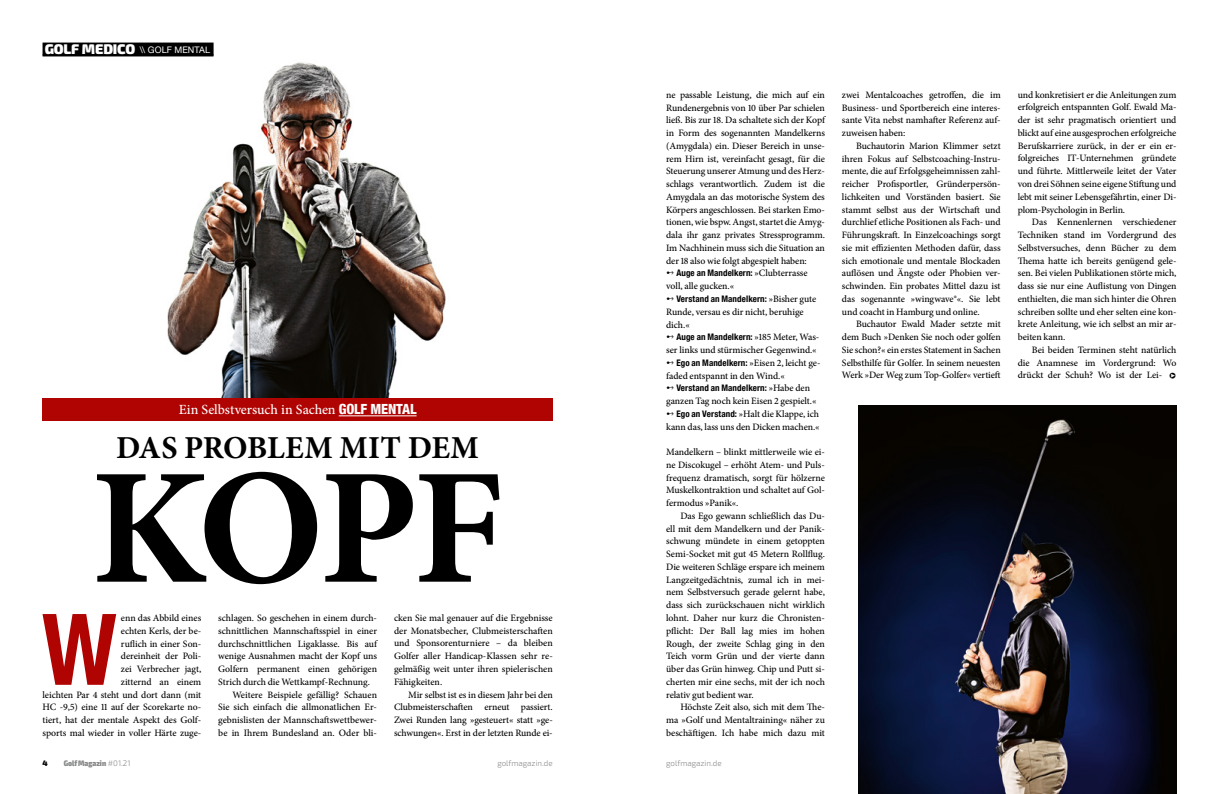
<style>
.page{position:relative;width:1219px;height:794px;background:#fff}
.page>*{position:absolute;margin:0;border:0;box-sizing:border-box;transform-origin:0 0}
.t1{font:700 165.1px "Minion Pro";color:#000}
.t2{font:700 condensed 99.1px "Helvetica Neue LT Com";color:#b00402}
.t3{font:700 32px "Minion Pro";letter-spacing:-.005em;color:#000}
.t4{font:500 14px "Minion Pro";letter-spacing:-.005em;color:#fff}
.t5{font:500 9.8px/12.8px "Minion Pro";letter-spacing:-.005em;color:#000;text-align:justify}
.t6{font:700 condensed 9px "Helvetica Neue LT Com";letter-spacing:.01em;color:#000}
.t7{font:9px "Helvetica Neue LT Com";letter-spacing:.01em;color:#fff}
.t8{font:300 8px "Exo 2";color:#878988}
.t9{font:900 condensed 8px "Exo 2";color:#878988}
.t10{font:900 8px "Exo 2";color:#000}
.s1{font-family:"Exo 2";font-weight:900;font-size:14px}
.s2{font-family:"Helvetica Neue LT Com";font-weight:800;font-stretch:condensed}
.s3{font-family:"Minion Pro";font-weight:500;font-stretch:normal;font-size:9.8px}
.s4{font-family:"Helvetica Neue LT Com";font-weight:700;font-stretch:condensed;font-size:9px}
.s5{font-weight:300;font-stretch:normal}
</style>
<div class="page">
<img style="left:167px;top:62px;width:279px;height:336px">
<div style="left:43px;top:43px;width:171px;height:12px;background:#000"></div>
<hr style="left:43px;top:54px;width:171px;height:2px;background:#000">
<div style="left:43px;top:398px;width:510px;height:23px;background:#b00402"></div>
<hr style="left:339px;top:415px;width:78px;height:1px;background:#fff">
<img style="left:859px;top:405px;width:317px;height:389px">
<p class="t7" style="left:45px;top:44px;width:167px"><span class="s1">GOLF MEDICO</span> \\ GOLF MENTAL</p>
<h3 class="t4" style="left:179px;top:400px;width:239px">Ein Selbstversuch in Sachen <span class="s2">GOLF MENTAL</span></h3>
<h3 class="t3" style="left:116px;top:425px;width:364px">DAS PROBLEM MIT DEM</h3>
<h1 class="t1" style="left:91px;top:412px;width:415px">KOPF</h1>
<h2 class="t2" style="left:42px;top:590px;width:77px">W</h2>
<p class="t5" style="left:43px;top:611px;width:160px;text-align:right">enn das Abbild eines<br>echten Kerls, der be-<br>ruflich in einer Son-<br>dereinheit der Poli-<br>zei Verbrecher jagt,<br>zitternd an einem<br>leichten Par 4 steht und dort dann (mit<br>HC -9,5) eine 11 auf der Scorekarte no&shy;tiert, hat der mentale Aspekt des Golf&shy;sports mal wieder in voller Härte zuge-</p>
<p class="t5" style="left:218px;top:611px;width:160px">schlagen. So geschehen in einem durch-</p>
<p class="t5" style="left:218px;top:624px;width:160px">schnittlichen Mannschaftsspiel in einer</p>
<p class="t5" style="left:218px;top:637px;width:160px">durchschnittlichen Ligaklasse. Bis auf</p>
<p class="t5" style="left:218px;top:650px;width:160px">wenige Ausnahmen macht der Kopf uns</p>
<p class="t5" style="left:218px;top:662px;width:160px">Golfern permanent einen gehörigen</p>
<p class="t5" style="left:218px;top:675px;width:153px">Strich durch die Wettkampf-Rechnung.</p>
<p class="t5" style="left:232px;top:688px;width:146px">Weitere Beispiele gefällig? Schauen</p>
<p class="t5" style="left:218px;top:701px;width:160px">Sie sich einfach die allmonatlichen Er-</p>
<p class="t5" style="left:218px;top:713px;width:160px">gebnislisten der Mannschaftswettbewer-</p>
<p class="t5" style="left:218px;top:726px;width:160px">be in Ihrem Bundesland an. Oder bli-</p>
<p class="t5" style="left:394px;top:611px;width:160px">cken Sie mal genauer auf die Ergebnisse der Monatsbecher, Clubmeisterschaften und Sponsorenturniere – da bleiben Golfer aller Handicap-Klassen sehr re&shy;gelmäßig weit unter ihren spielerischen Fähigkeiten.</p>
<p class="t5" style="left:394px;top:688px;width:160px;text-indent:14px">Mir selbst ist es in diesem Jahr bei den Clubmeisterschaften erneut passiert.<br>Zwei Runden lang »gesteuert« statt »ge&shy;schwungen«. Erst in der letzten Runde ei-</p>
<p class="t5" style="left:666px;top:88px;width:160px">ne passable Leistung, die mich auf ein Rundenergebnis von 10 über Par schielen ließ. Bis zur 18. Da schaltete sich der Kopf in Form des sogenannten Mandelkerns (Amygdala) ein. Dieser Bereich in unse&shy;rem Hirn ist, vereinfacht gesagt, für die Steuerung unserer Atmung und des Herz&shy;schlags verantwortlich. Zudem ist die Amygdala an das motorische System des Körpers angeschlossen. Bei starken Emo&shy;tionen, wie bspw. Angst, startet die Amyg&shy;dala ihr ganz privates Stressprogramm.<br>Im Nachhinein muss sich die Situation an der 18 also wie folgt abgespielt haben:</p>
<p class="t6" style="left:676px;top:268px;width:133px">Auge an Mandelkern: <span class="s3">»Clubterrasse</span></p>
<p class="t5" style="left:666px;top:280px;width:70px">voll, alle gucken.«</p>
<p class="t6" style="left:676px;top:293px;width:141px">Verstand an Mandelkern: <span class="s3">»Bisher gute</span></p>
<p class="t5" style="left:666px;top:305px;width:139px">Runde, versau es dir nicht, beruhige dich.«</p>
<p class="t6" style="left:676px;top:332px;width:144px">Auge an Mandelkern: <span class="s3">»185 Meter, Was-</span></p>
<p class="t5" style="left:666px;top:343px;width:152px">ser links und stürmischer Gegenwind.«</p>
<p class="t5" style="left:676px;top:356px;width:146px"><span class="s4">Ego an Mandelkern:</span> »Eisen 2, leicht ge-</p>
<p class="t5" style="left:666px;top:369px;width:120px">faded entspannt in den Wind.«</p>
<p class="t6" style="left:676px;top:383px;width:135px">Verstand an Mandelkern: <span class="s3">»Habe den</span></p>
<p class="t5" style="left:666px;top:394px;width:152px">ganzen Tag noch kein Eisen 2 gespielt.«</p>
<p class="t5" style="left:676px;top:407px;width:144px"><span class="s4">Ego an Verstand:</span> »Halt die Klappe, ich</p>
<p class="t5" style="left:666px;top:420px;width:155px">kann das, lass uns den Dicken machen.«</p>
<p class="t5" style="left:666px;top:445px;width:160px">Mandelkern – blinkt mittlerweile wie ei&shy;ne Discokugel – erhöht Atem- und Puls&shy;frequenz dramatisch, sorgt für hölzerne Muskelkontraktion und schaltet auf Gol&shy;fermodus »Panik«.</p>
<p class="t5" style="left:666px;top:509px;width:160px;text-indent:14px">Das Ego gewann schließlich das Du&shy;ell mit dem Mandelkern und der Panik&shy;schwung mündete in einem getoppten Semi-Socket mit gut 45 Metern Rollflug.<br>Die weiteren Schläge erspare ich meinem Langzeitgedächtnis, zumal ich in mei&shy;nem Selbstversuch gerade gelernt habe, dass sich zurückschauen nicht wirklich lohnt. Daher nur kurz die Chronisten&shy;pflicht: Der Ball lag mies im hohen Rough, der zweite Schlag ging in den Teich vorm Grün und der vierte dann über das Grün hinweg. Chip und Putt si&shy;cherten mir eine sechs, mit der ich noch relativ gut bedient war.</p>
<p class="t5" style="left:666px;top:701px;width:160px;text-indent:14px">Höchste Zeit also, sich mit dem The&shy;ma »Golf und Mentaltraining« näher zu beschäftigen. Ich habe mich dazu mit</p>
<p class="t10" style="left:43px;top:758px;width:7px">4</p>
<p class="t9" style="left:64px;top:758px;width:68px">GolfMagazin <span class="s5">#01.21</span></p>
<p class="t8" style="left:497px;top:758px;width:57px">golfmagazin.de</p>
<p class="t8" style="left:666px;top:758px;width:57px">golfmagazin.de</p>
<p class="t5" style="left:842px;top:88px;width:160px">zwei Mentalcoaches getroffen, die im Business- und Sportbereich eine interes&shy;sante Vita nebst namhafter Referenz auf&shy;zuweisen haben:</p>
<p class="t5" style="left:842px;top:139px;width:160px;text-indent:14px">Buchautorin Marion Klimmer setzt ihren Fokus auf Selbstcoaching-Instru&shy;mente, die auf Erfolgsgeheimnissen zahl&shy;reicher Profisportler, Gründerpersön&shy;lichkeiten und Vorständen basiert. Sie stammt selbst aus der Wirtschaft und durchlief etliche Positionen als Fach- und Führungskraft. In Einzelcoachings sorgt sie mit effizienten Methoden dafür, dass sich emotionale und mentale Blockaden auflösen und Ängste oder Phobien ver&shy;schwinden. Ein probates Mittel dazu ist das sogenannte »wingwave®«. Sie lebt und coacht in Hamburg und online.</p>
<p class="t5" style="left:842px;top:318px;width:160px;text-indent:14px">Buchautor Ewald Mader setzte mit dem Buch »Denken Sie noch oder golfen Sie schon?« ein erstes Statement in Sachen Selbsthilfe für Golfer. In seinem neuesten Werk »Der Weg zum Top-Golfer« vertieft</p>
<p class="t5" style="left:1018px;top:88px;width:160px">und konkretisiert er die Anleitungen zum erfolgreich entspannten Golf. Ewald Ma&shy;der ist sehr pragmatisch orientiert und blickt auf eine ausgesprochen erfolgreiche Berufskarriere zurück, in der er ein er&shy;folgreiches IT-Unternehmen gründete und führte. Mittlerweile leitet der Vater von drei Söhnen seine eigene Stiftung und lebt mit seiner Lebensgefährtin, einer Di&shy;plom-Psychologin in Berlin.</p>
<p class="t5" style="left:1018px;top:216px;width:160px;text-indent:14px">Das Kennenlernen verschiedener Techniken stand im Vordergrund des Selbstversuches, denn Bücher zu dem Thema hatte ich bereits genügend gele&shy;sen. Bei vielen Publikationen störte mich, dass sie nur eine Auflistung von Dingen enthielten, die man sich hinter die Ohren schreiben sollte und eher selten eine kon&shy;krete Anleitung, wie ich selbst an mir ar&shy;beiten kann.</p>
<p class="t5" style="left:1018px;top:343px;width:160px;text-indent:14px">Bei beiden Terminen steht natürlich die Anamnese im Vordergrund: Wo drückt der Schuh? Wo ist der Lei-</p>
</div>
